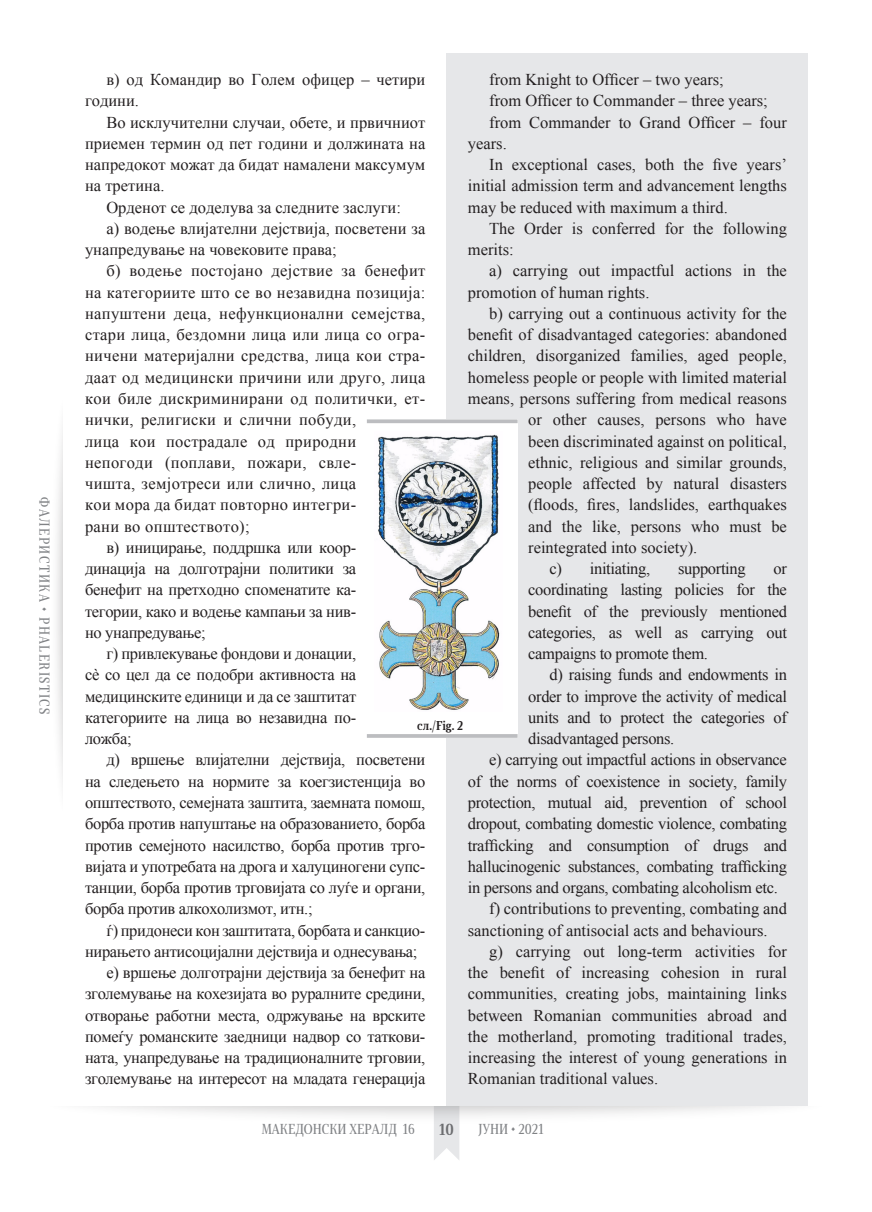
<style>
.page{position:relative;width:872px;height:1212px;background:#fff}
.page>*{position:absolute;margin:0;border:0;box-sizing:border-box;transform-origin:0 0}
._1_ГЛАВЕН_ТЕКСТ{font:16.5px/21.3px "Times New Roman";color:#231f20;text-align:justify}
._1_ГЛАВЕН_ТЕКСТ-2{font:16.5px/21.3px "Times New Roman";letter-spacing:.02em;color:#231f20}
._1_ГЛАВЕН_ТЕКСТ-3{font:16.5px/21.3px "Times New Roman";letter-spacing:-.02em;color:#231f20}
.t1{font:700 15px "Skola Serif Cn";color:#6c6d70}
.t2{font:13.5px "Skola Serif Cn";color:#808285}
.t3{font:13.5px "Skola Serif Cn";letter-spacing:.1em;color:#808285}
.ПОД_СЛИКА_1{font:700 12px "Skola Serif Cn";color:#231f20}
.s1{color:#000}
</style>
<div class="page">
<img style="left:110px;top:1107px;width:652px;height:53px">
<div style="left:446px;top:53px;width:362px;height:1053px;background:#e6e7e9"></div>
<div style="left:367px;top:419px;width:150px;height:319px;background:#fff"></div>
<svg style="left:367px;top:419px;width:150px;height:4px"></svg>
<hr style="left:367px;top:734px;width:150px;height:4px;background:#bcbdc0">
<img style="left:378px;top:434px;width:122px;height:276px">
<p class="t3" style="left:53px;top:497px;width:218px;rotate:90deg">ФАЛЕРИСТИКА • PHALERISTICS</p>
<p class="_1_ГЛАВЕН_ТЕКСТ" style="left:85px;top:69px;width:342px;text-indent:21px">в) од Командир во Голем офицер – четири години.</p>
<p class="_1_ГЛАВЕН_ТЕКСТ" style="left:85px;top:111px;width:342px;text-indent:21px">Во исклучителни случаи, обете, и првичниот приемен термин од пет години и должината на напредокот можат да бидат намалени максумум на третина.</p>
<p class="_1_ГЛАВЕН_ТЕКСТ" style="left:106px;top:196px;width:296px">Орденот се доделува за следните заслуги:</p>
<p class="_1_ГЛАВЕН_ТЕКСТ" style="left:85px;top:217px;width:342px;text-indent:21px">а) водење влијателни дејствија, посветени за унапредување на човековите права;</p>
<p class="_1_ГЛАВЕН_ТЕКСТ-2" style="left:85px;top:260px;width:342px;text-indent:21px">б) водење постојано дејствие за бенефит на категориите што се во незавидна позиција: напуштени деца, нефункционални семејства, стари лица, бездомни лица или лица со огра&shy;ничени материјални средства, лица кои стра&shy;даат од медицински причини или друго, лица кои биле дискриминирани од политички, ет&shy;нички, религиски и слични побуди,<br>лица кои пострадале од природни непогоди (поплави, пожари, свле-<br>чишта, земјотреси или слично, лица<br>кои мора да бидат повторно интегри-<br>рани во општеството);</p>
<p class="_1_ГЛАВЕН_ТЕКСТ" style="left:85px;top:536px;width:273px;text-indent:21px">в) иницирање, поддршка или коор&shy;динација на долготрајни политики за бенефит на претходно споменатите ка&shy;тегории, како и водење кампањи за нив&shy;но унапредување;</p>
<p class="_1_ГЛАВЕН_ТЕКСТ" style="left:85px;top:643px;width:273px;text-indent:21px">г) привлекување фондови и донации, сè со цел да се подобри активноста на медицинските единици и да се заштитат категориите на лица во незавидна по&shy;ложба;</p>
<p class="_1_ГЛАВЕН_ТЕКСТ" style="left:85px;top:749px;width:342px;text-indent:21px">д) вршење влијателни дејствија, посветени на следењето на нормите за коегзистенција во општеството, семејната заштита, заемната помош, борба против напуштање на образованието, борба против семејното насилство, борба против трго&shy;вијата и употребата на дрога и халуциногени супс&shy;танции, борба против трговијата со луѓе и органи, борба против алкохолизмот, итн.;</p>
<p class="_1_ГЛАВЕН_ТЕКСТ-3" style="left:85px;top:919px;width:342px;text-indent:21px">ѓ) придонеси кон заштитата, борбата и санкцио&shy;нирањето антисоцијални дејствија и однесувања;</p>
<p class="_1_ГЛАВЕН_ТЕКСТ" style="left:85px;top:962px;width:342px;text-indent:21px">е) вршење долготрајни дејствија за бенефит на зголемување на кохезијата во руралните средини, отворање работни места, одржување на врските помеѓу романските заедници надвор со таткови&shy;ната, унапредување на традиционалните трговии, зголемување на интересот на младата генерација</p>
<p class="_1_ГЛАВЕН_ТЕКСТ" style="left:489px;top:69px;width:236px">from Knight to Officer – two years;</p>
<p class="_1_ГЛАВЕН_ТЕКСТ" style="left:489px;top:90px;width:280px">from Officer to Commander – three years;</p>
<p class="_1_ГЛАВЕН_ТЕКСТ" style="left:468px;top:111px;width:320px;text-indent:21px">from Commander to Grand Officer – four years.</p>
<p class="_1_ГЛАВЕН_ТЕКСТ" style="left:468px;top:154px;width:320px;text-indent:21px">In exceptional cases, both the five years’ initial admission term and advancement lengths may be reduced with maximum a third.</p>
<p class="_1_ГЛАВЕН_ТЕКСТ" style="left:468px;top:217px;width:320px;text-indent:21px">The Order is conferred for the following merits:</p>
<p class="_1_ГЛАВЕН_ТЕКСТ" style="left:468px;top:260px;width:320px;text-indent:21px">a) carrying out impactful actions in the promotion of human rights.</p>
<p class="_1_ГЛАВЕН_ТЕКСТ" style="left:489px;top:302px;width:299px">b) carrying out a continuous activity for the</p>
<p class="_1_ГЛАВЕН_ТЕКСТ" style="left:468px;top:324px;width:320px">benefit of disadvantaged categories<span class="s1">:</span> abandoned</p>
<p class="_1_ГЛАВЕН_ТЕКСТ" style="left:468px;top:345px;width:320px">children, disorganized families, aged people,</p>
<p class="_1_ГЛАВЕН_ТЕКСТ" style="left:468px;top:366px;width:320px">homeless people or people with limited material</p>
<p class="_1_ГЛАВЕН_ТЕКСТ" style="left:468px;top:388px;width:320px">means, persons suffering from medical reasons</p>
<p class="_1_ГЛАВЕН_ТЕКСТ" style="left:528px;top:409px;width:260px">or other causes, persons who have</p>
<p class="_1_ГЛАВЕН_ТЕКСТ" style="left:528px;top:430px;width:260px">been discriminated against on political,</p>
<p class="_1_ГЛАВЕН_ТЕКСТ" style="left:528px;top:451px;width:260px">ethnic, religious and similar grounds,</p>
<p class="_1_ГЛАВЕН_ТЕКСТ" style="left:528px;top:473px;width:260px">people affected by natural disasters</p>
<p class="_1_ГЛАВЕН_ТЕКСТ" style="left:528px;top:494px;width:260px">(floods, fires, landslides, earthquakes</p>
<p class="_1_ГЛАВЕН_ТЕКСТ" style="left:528px;top:515px;width:260px">and the like, persons who must be</p>
<p class="_1_ГЛАВЕН_ТЕКСТ" style="left:528px;top:536px;width:171px">reintegrated into society).</p>
<p class="_1_ГЛАВЕН_ТЕКСТ-3" style="left:549px;top:558px;width:102px">c) initiating,</p>
<p class="_1_ГЛАВЕН_ТЕКСТ-3" style="left:678px;top:558px;width:69px">supporting</p>
<p class="_1_ГЛАВЕН_ТЕКСТ" style="left:528px;top:558px;width:260px;text-indent:245px">or coordinating lasting policies for the benefit of the previously mentioned categories, as well as carrying out campaigns to promote them.</p>
<p class="_1_ГЛАВЕН_ТЕКСТ" style="left:528px;top:664px;width:260px;text-indent:21px">d) raising funds and endowments in order to improve the activity of medical units and to protect the categories of disadvantaged persons.</p>
<p class="_1_ГЛАВЕН_ТЕКСТ" style="left:468px;top:749px;width:320px;text-indent:21px">e) carrying out impactful actions in observance of the norms of coexistence in society, family protection, mutual aid, prevention of school dropout, combating domestic violence, combating trafficking and consumption of drugs and hallucinogenic substances, combating trafficking in persons and organs, combating alcoholism etc.</p>
<p class="_1_ГЛАВЕН_ТЕКСТ" style="left:468px;top:898px;width:320px;text-indent:21px">f) contributions to preventing, combating and sanctioning of antisocial acts and behaviours.</p>
<p class="_1_ГЛАВЕН_ТЕКСТ" style="left:468px;top:940px;width:320px;text-indent:21px">g) carrying out long-term activities for the benefit of increasing cohesion in rural communities, creating jobs, maintaining links between Romanian communities abroad and the motherland, promoting traditional trades, increasing the interest of young generations in Romanian traditional values.</p>
<p class="ПОД_СЛИКА_1" style="left:417px;top:718px;width:48px">сл./Fig. 2</p>
<p class="t2" style="left:262px;top:1121px;width:154px">МАКЕДОНСКИ ХЕРАЛД 16</p>
<p class="t1" style="left:439px;top:1120px;width:16px">10</p>
<p class="t2" style="left:478px;top:1121px;width:67px">ЈУНИ • 2021</p>
</div>
